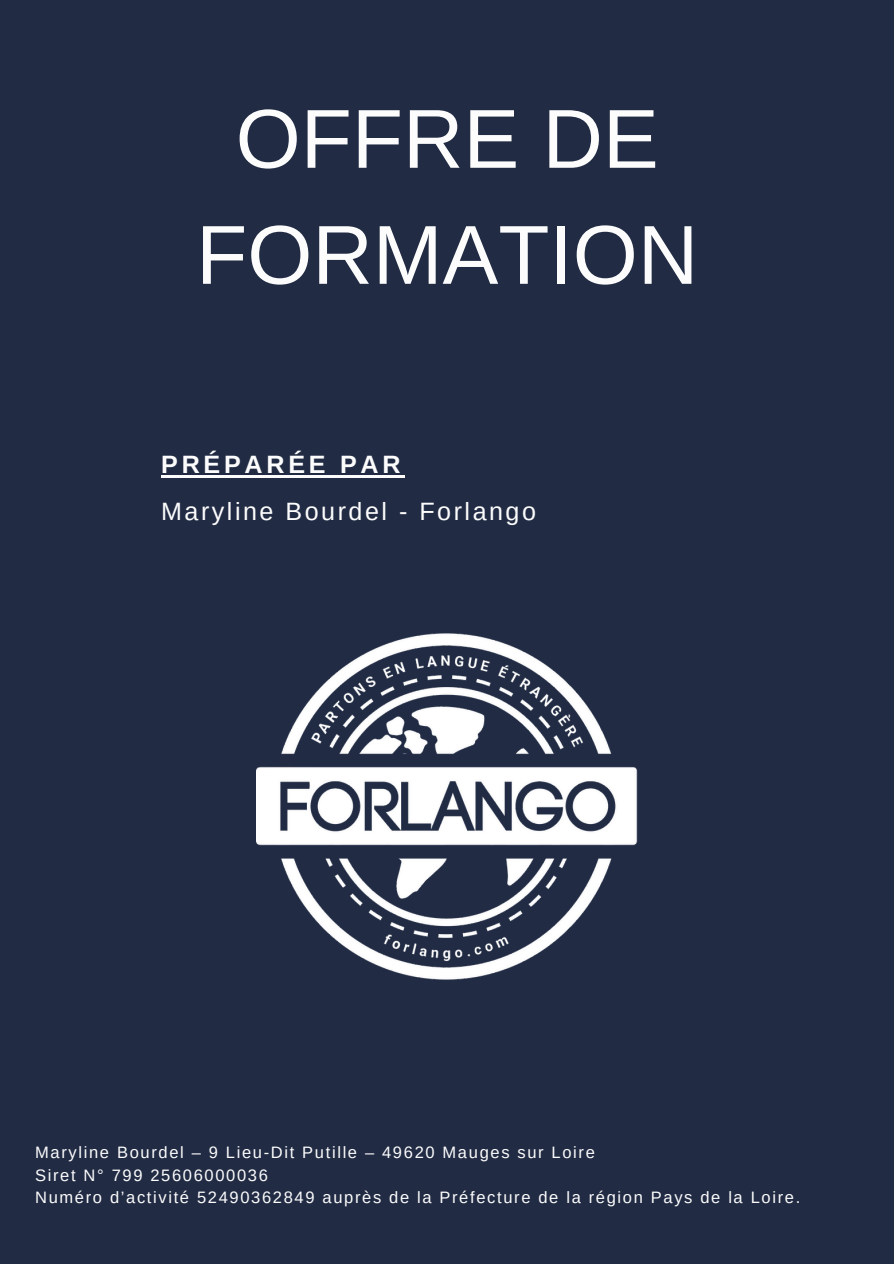
<style>
.page{position:relative;width:894px;height:1264px;background:#fff}
.page>*{position:absolute;margin:0;border:0;box-sizing:border-box;transform-origin:0 0}
.t1{font:83.7px/115.9px "Arimo";color:#fcfcfc;text-align:center}
.t2{font:25.05px "Arimo";letter-spacing:.1em;color:#fcfcfc}
.t3{font:700 25.05px "Arimo";letter-spacing:.15em;color:#fcfcfc}
.t4{font:16.5px "Arimo";letter-spacing:.1em;color:#fcfcfc}
</style>
<div class="page">
<div style="left:0;top:0;width:893px;height:1263px;background:#212b44"></div>
<img style="left:256px;top:633px;width:382px;height:347px">
<hr style="left:161px;top:475px;width:243px;height:3px;background:#fcfcfc">
<p class="t1" style="left:196px;top:81px;width:503px">OFFRE DE<br>FORMATION</p>
<p class="t3" style="left:161px;top:450px;width:241px">PRÉPARÉE PAR</p>
<p class="t2" style="left:161px;top:497px;width:376px">Maryline Bourdel - Forlango</p>
<p class="t4" style="left:35px;top:1143px;width:561px">Maryline Bourdel – 9 Lieu-Dit Putille – 49620 Mauges sur Loire</p>
<p class="t4" style="left:35px;top:1165px;width:234px">Siret N° 799 25606000036</p>
<p class="t4" style="left:35px;top:1188px;width:766px">Numéro d’activité 52490362849 auprès de la Préfecture de la région Pays de la Loire.</p>
</div>
